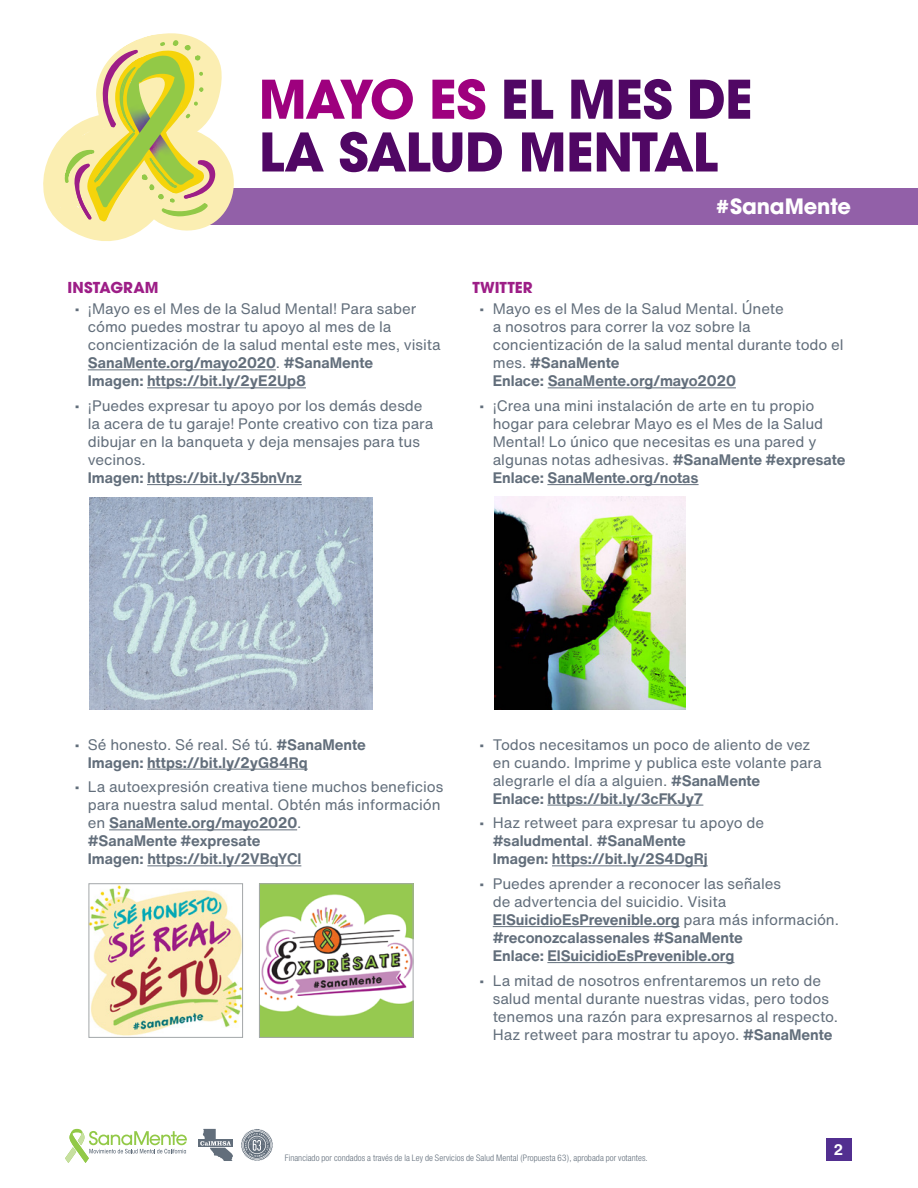
<style>
.page{position:relative;width:918px;height:1188px;background:#fff}
.page>*{position:absolute;margin:0;border:0;box-sizing:border-box;transform-origin:0 0}
.t1{font:700 52.8px/52.8px "Avant Garde";letter-spacing:-.025em;color:#500764}
.t2{font:700 21px "Avant Garde";letter-spacing:-.005em;color:#fff}
.t3{font:15px/18px "Helvetica Now Text";letter-spacing:-.005em;color:#626e7b}
.t4{font:700 15px/18px "Helvetica Now Text";letter-spacing:-.005em;color:#626e7b}
.sub_2{font:700 15px "Avant Garde";letter-spacing:.005em;color:#9d1e87}
.t5{font:700 15px "Helvetica Now Text";color:#fff}
.t6{font:300 condensed 9px "Helvetica Neue";letter-spacing:.01em;color:#626e7b}
.s1{color:#9e007e}
.s2{font-weight:700}
.s3{font-weight:400}
</style>
<div class="page">
<div style="left:826px;top:1139px;width:25px;height:22px;background:#522f90"></div>
<svg style="left:65px;top:1129px;width:122px;height:34px"></svg>
<div style="left:199px;top:1140px;width:34px;height:7px;background:#626e7b"></div>
<svg style="left:200px;top:1129px;width:33px;height:32px"></svg>
<svg style="left:241px;top:1129px;width:32px;height:32px"></svg>
<div style="left:186px;top:188px;width:732px;height:37px;background:#9260a8"></div>
<svg style="left:43px;top:33px;width:191px;height:208px"></svg>
<hr style="left:548px;top:387px;width:188px;height:1px;background:#626e7b">
<hr style="left:547px;top:484px;width:152px;height:1px;background:#626e7b">
<hr style="left:88px;top:369px;width:188px;height:1px;background:#626e7b">
<hr style="left:147px;top:387px;width:159px;height:1px;background:#626e7b">
<hr style="left:147px;top:484px;width:155px;height:1px;background:#626e7b">
<img style="left:495px;top:497px;width:191px;height:213px">
<hr style="left:147px;top:769px;width:161px;height:1px;background:#626e7b">
<hr style="left:109px;top:829px;width:188px;height:1px;background:#626e7b">
<hr style="left:147px;top:865px;width:154px;height:1px;background:#626e7b">
<img style="left:89px;top:497px;width:284px;height:213px">
<img style="left:261px;top:885px;width:150px;height:151px">
<div style="left:259px;top:883px;width:154px;height:155px;border:1px solid #a3a7a9"></div>
<img style="left:91px;top:885px;width:150px;height:151px">
<div style="left:89px;top:883px;width:154px;height:155px;border:1px solid #a3a7a9"></div>
<hr style="left:547px;top:805px;width:156px;height:1px;background:#626e7b">
<hr style="left:552px;top:865px;width:156px;height:1px;background:#626e7b">
<hr style="left:493px;top:926px;width:187px;height:1px;background:#626e7b">
<hr style="left:547px;top:962px;width:187px;height:1px;background:#626e7b">
<h1 class="t1" style="left:259px;top:73px;width:496px"><span class="s1">MAYO ES</span> EL MES DE<br>LA SALUD MENTAL</h1>
<h2 class="t2" style="left:716px;top:193px;width:136px">#SanaMente</h2>
<p class="sub_2" style="left:68px;top:278px;width:92px">INSTAGRAM</p>
<p class="t3" style="left:88px;top:300px;width:354px;text-indent:-14px">• ¡Mayo es el Mes de la Salud Mental! Para saber cómo puedes mostrar tu apoyo al mes de la concientización de la salud mental este mes, visita <span class="s2">SanaMente.org/mayo2020</span>. <span class="s2">#SanaMente<br>Imagen: https://bit.ly/2yE2Up8</span></p>
<p class="t3" style="left:88px;top:396px;width:347px;text-indent:-14px">• ¡Puedes expresar tu apoyo por los demás desde la acera de tu garaje! Ponte creativo con tiza para dibujar en la banqueta y deja mensajes para tus vecinos.<br><span class="s2">Imagen: https://bit.ly/35bnVnz</span></p>
<p class="sub_2" style="left:472px;top:278px;width:62px">TWITTER</p>
<p class="t3" style="left:493px;top:300px;width:352px;text-indent:-14px">• Mayo es el Mes de la Salud Mental. Únete<br>a nosotros para correr la voz sobre la concientización de la salud mental durante todo el mes. <span class="s2">#SanaMente<br>Enlace: SanaMente.org/mayo2020</span></p>
<p class="t3" style="left:493px;top:396px;width:354px;text-indent:-14px">• ¡Crea una mini instalación de arte en tu propio hogar para celebrar Mayo es el Mes de la Salud Mental! Lo único que necesitas es una pared y algunas notas adhesivas. <span class="s2">#SanaMente #expresate Enlace: SanaMente.org/notas</span></p>
<p class="t4" style="left:88px;top:735px;width:280px;text-indent:-14px"><span class="s3">• Sé honesto. Sé real. Sé tú.</span> #SanaMente<br>Imagen: https://bit.ly/2yG84Rq</p>
<p class="t3" style="left:88px;top:778px;width:357px;text-indent:-14px">• La autoexpresión creativa tiene muchos beneficios para nuestra salud mental. Obtén más información en <span class="s2">SanaMente.org/mayo2020</span>.<br><span class="s2">#SanaMente #expresate<br>Imagen: https://bit.ly/2VBqYCl</span></p>
<p class="t3" style="left:493px;top:735px;width:330px;text-indent:-14px">• Todos necesitamos un poco de aliento de vez en cuando. Imprime y publica este volante para alegrarle el día a alguien. <span class="s2">#SanaMente<br>Enlace: https://bit.ly/3cFKJy7</span></p>
<p class="t4" style="left:493px;top:814px;width:273px;text-indent:-14px"><span class="s3">• Haz retweet para expresar tu apoyo de </span>#saludmental<span class="s3">.</span> #SanaMente<br>Imagen: https://bit.ly/2S4DgRj</p>
<p class="t4" style="left:493px;top:874px;width:348px;text-indent:-14px"><span class="s3">• Puedes aprender a reconocer las señales<br>de advertencia del suicidio. Visita </span>ElSuicidioEsPrevenible.org <span class="s3">para más información. </span>#reconozcalassenales #SanaMente<br>Enlace: ElSuicidioEsPrevenible.org</p>
<p class="t3" style="left:493px;top:971px;width:347px;text-indent:-14px">• La mitad de nosotros enfrentaremos un reto de salud mental durante nuestras vidas, pero todos tenemos una razón para expresarnos al respecto.<br>Haz retweet para mostrar tu apoyo. <span class="s2">#SanaMente</span></p>
<p class="t6" style="left:285px;top:1152px;width:365px">Financiado por condados a través de la Ley de Servicios de Salud Mental (Propuesta 63), aprobada por votantes.</p>
<p class="t5" style="left:834px;top:1139px;width:11px">2</p>
</div>
